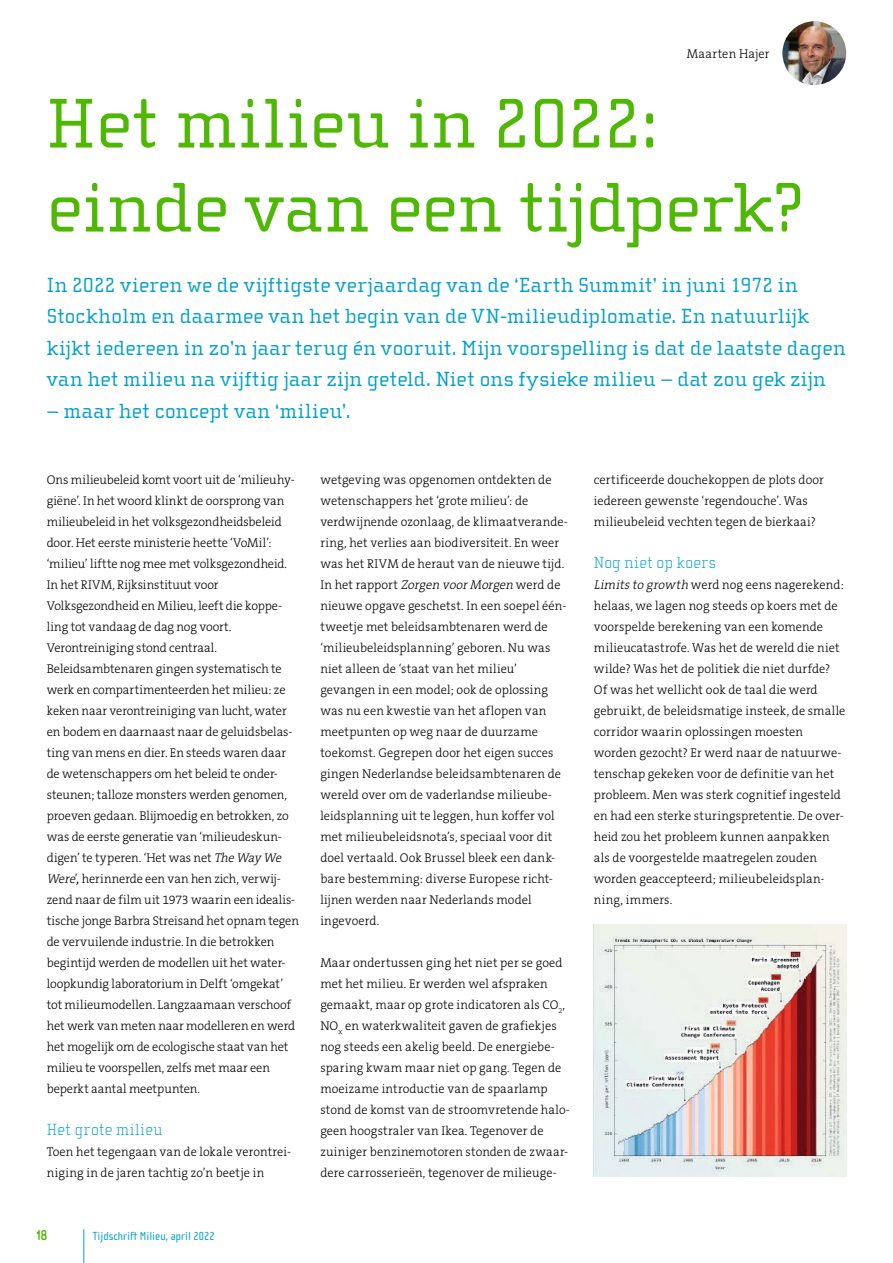
<style>
.page{position:relative;width:893px;height:1263px;background:#fff}
.page>*{position:absolute;margin:0;border:0;box-sizing:border-box;transform-origin:0 0}
.t1{font:72px/84px "Cholla Slab OT";letter-spacing:.01em;color:#4eb804}
.t2{font:21px/31.5px "Cholla Slab OT";letter-spacing:.02em;color:#00a0cd}
.t3{font:100 16.5px "Cholla Slab OT";letter-spacing:.025em;color:#00a0cd}
.t4{font:100 13.5px "Washout";color:#4eb804}
.t5{font:300 12.75px/21px "The Serif B3";color:#000}
.t6{font:12px "Cholla Sans OT";color:#00a0cd}
.s1{font-style:italic}
.s2{font-family:"The Serif B5 Plain";font-weight:400;font-style:italic}
</style>
<div class="page">
<hr style="left:83px;top:1229px;width:1px;height:34px;background:#00a0cd">
<img style="left:782px;top:21px;width:64px;height:64px;border-radius:32px">
<img style="left:594px;top:924px;width:252px;height:253px">
<p class="t5" style="left:687px;top:44px;width:84px">Maarten Hajer</p>
<h1 class="t1" style="left:47px;top:82px;width:758px">Het milieu in 2022: einde van een tijdperk?</h1>
<p class="t2" style="left:47px;top:269px;width:801px">In 2022 vieren we de vijftigste verjaardag van de ‘Earth Summit’ in juni 1972 in Stockholm en daarmee van het begin van de VN-milieudiplomatie. En natuurlijk kijkt iedereen in zo’n jaar terug én vooruit. Mijn voorspelling is dat de laatste dagen van het milieu na vijftig jaar zijn geteld. Niet ons fysieke milieu – dat zou gek zijn</p>
<h2 class="t2" style="left:47px;top:395px;width:305px">– maar het concept van ‘milieu’.</h2>
<p class="t5" style="left:47px;top:469px;width:254px">Ons milieubeleid komt voort uit de ‘milieuhy&shy;giëne’. In het woord klinkt de oorsprong van milieubeleid in het volksgezondheidsbeleid door. Het eerste ministerie heette ‘VoMil’: ‘milieu’ liftte nog mee met volksgezondheid.<br>In het RIVM, Rijksinstituut voor Volksgezondheid en Milieu, leeft die koppe&shy;ling tot vandaag de dag nog voort.<br>Verontreiniging stond centraal.<br>Beleidsambtenaren gingen systematisch te werk en compartimenteerden het milieu: ze keken naar verontreiniging van lucht, water en bodem en daarnaast naar de geluidsbelas&shy;ting van mens en dier. En steeds waren daar de wetenschappers om het beleid te onder&shy;steunen; talloze monsters werden genomen, proeven gedaan. Blijmoedig en betrokken, zo was de eerste generatie van ‘milieudeskun&shy;digen’ te typeren. ‘Het was net <span class="s1">The Way We Were</span>’<span class="s2">,</span> herinnerde een van hen zich, verwij&shy;zend naar de film uit 1973 waarin een idealis&shy;tische jonge Barbra Streisand het opnam tegen de vervuilende industrie. In die betrokken begintijd werden de modellen uit het water&shy;loopkundig laboratorium in Delft ‘omgekat’ tot milieumodellen. Langzaamaan verschoof het werk van meten naar modelleren en werd het mogelijk om de ecologische staat van het milieu te voorspellen, zelfs met maar een beperkt aantal meetpunten.</p>
<p class="t3" style="left:47px;top:1120px;width:117px">Het grote milieu</p>
<p class="t5" style="left:47px;top:1141px;width:246px">Toen het tegengaan van de lokale verontrei&shy;niging in de jaren tachtig zo’n beetje in</p>
<p class="t4" style="left:36px;top:1229px;width:13px">18</p>
<p class="t6" style="left:93px;top:1229px;width:123px">Tijdschrift Milieu, april 2022</p>
<p class="t5" style="left:320px;top:469px;width:249px">wetgeving was opgenomen ontdekten de wetenschappers het ‘grote milieu’: de verdwijnende ozonlaag, de klimaatverande&shy;ring, het verlies aan biodiversiteit. En weer was het RIVM de heraut van de nieuwe tijd.<br>In het rapport <span class="s1">Zorgen voor Morgen</span> werd de nieuwe opgave geschetst. In een soepel één&shy;tweetje met beleidsambtenaren werd de ‘milieubeleidsplanning’ geboren. Nu was niet alleen de ‘staat van het milieu’ gevangen in een model; ook de oplossing was nu een kwestie van het aflopen van meetpunten op weg naar de duurzame toekomst. Gegrepen door het eigen succes gingen Nederlandse beleidsambtenaren de wereld over om de vaderlandse milieube&shy;leidsplanning uit te leggen, hun koffer vol met milieubeleidsnota’s, speciaal voor dit doel vertaald. Ook Brussel bleek een dank&shy;bare bestemming: diverse Europese richt&shy;lijnen werden naar Nederlands model ingevoerd.</p>
<p class="t5" style="left:320px;top:952px;width:251px">Maar ondertussen ging het niet per se goed met het milieu. Er werden wel afspraken gemaakt, maar op grote indicatoren als CO<sub>2</sub>, NO<sub>x</sub> en waterkwaliteit gaven de grafiekjes nog steeds een akelig beeld. De energiebe&shy;sparing kwam maar niet op gang. Tegen de moeizame introductie van de spaarlamp stond de komst van de stroomvretende halo&shy;geen hoogstraler van Ikea. Tegenover de zuiniger benzinemotoren stonden de zwaar&shy;dere carrosserieën, tegenover de milieuge-</p>
<p class="t5" style="left:594px;top:469px;width:231px">certificeerde douchekoppen de plots door iedereen gewenste ‘regendouche’. Was milieubeleid vechten tegen de bierkaai?</p>
<p class="t3" style="left:594px;top:553px;width:124px">Nog niet op koers</p>
<p class="t5" style="left:594px;top:574px;width:253px"><span class="s1">Limits to growth</span> werd nog eens nagerekend: helaas, we lagen nog steeds op koers met de voorspelde berekening van een komende milieucatastrofe. Was het de wereld die niet wilde? Was het de politiek die niet durfde?<br>Of was het wellicht ook de taal die werd gebruikt, de beleidsmatige insteek, de smalle corridor waarin oplossingen moesten worden gezocht? Er werd naar de natuurwe&shy;tenschap gekeken voor de definitie van het probleem. Men was sterk cognitief ingesteld en had een sterke sturingspretentie. De over&shy;heid zou het probleem kunnen aanpakken als de voorgestelde maatregelen zouden worden geaccepteerd; milieubeleidsplan&shy;ning, immers.</p>
</div>
